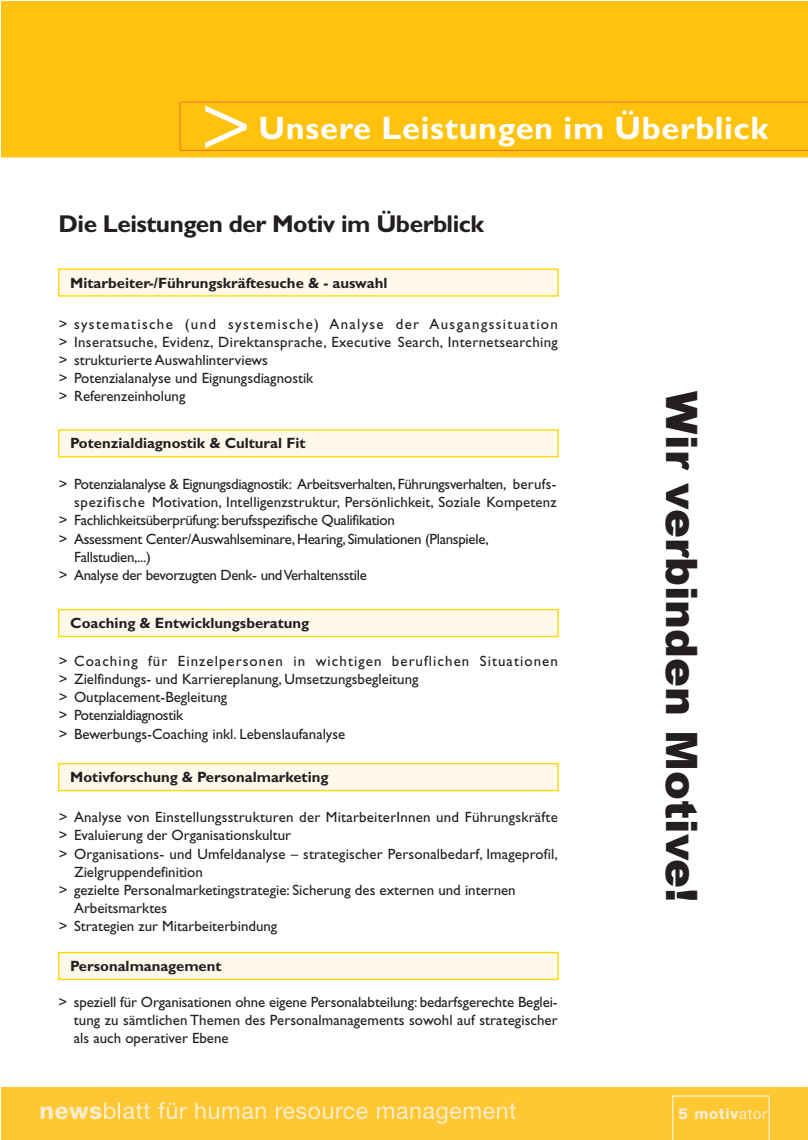
<style>
.page{position:relative;width:808px;height:1140px;background:#fff}
.page>*{position:absolute;margin:0;border:0;box-sizing:border-box;transform-origin:0 0}
.t1{font:900 43.35px "Arial";color:#231f20}
.t2{font:700 32.55px "Gill Sans";letter-spacing:.02em;color:#fff}
.t3{font:700 24.45px "Gill Sans";letter-spacing:-.02em;color:#231f20}
.t4{font:14.85px/18.1px "Gill Sans";color:#231f20}
.t5{font:14.85px "Gill Sans";letter-spacing:-.02em;color:#231f20}
.t6{font:14.85px/18.1px "Gill Sans";letter-spacing:.025em;color:#231f20}
.t7{font:700 14.85px "Gill Sans";color:#231f20}
.t8{font:900 14.85px "Arial";color:#ffedce}
</style>
<div class="page">
<div style="left:1px;top:1087px;width:806px;height:53px;background:#ffc732"></div>
<svg style="left:41px;top:1102px;width:109px;height:17px"></svg>
<svg style="left:158px;top:1102px;width:28px;height:17px"></svg>
<svg style="left:195px;top:1102px;width:71px;height:17px"></svg>
<svg style="left:276px;top:1106px;width:91px;height:13px"></svg>
<svg style="left:377px;top:1103px;width:138px;height:20px"></svg>
<div style="left:1px;top:1px;width:806px;height:156px;background:#ffc20e"></div>
<svg style="left:205px;top:106px;width:42px;height:42px"></svg>
<hr style="left:181px;top:102px;width:626px;height:1px;background:#f36e21">
<hr style="left:180px;top:150px;width:627px;height:1px;background:#f36e21">
<hr style="left:180px;top:102px;width:1px;height:48px;background:#f36e21">
<div style="left:58px;top:429px;width:500px;height:28px;background:#fff9ec;border:1px solid #ffd700"></div>
<div style="left:58px;top:609px;width:500px;height:28px;background:#fff9ec;border:1px solid #ffd700"></div>
<div style="left:58px;top:763px;width:500px;height:28px;background:#fff9ec;border:1px solid #ffd700"></div>
<div style="left:58px;top:952px;width:500px;height:28px;background:#fff9ec;border:1px solid #ffd700"></div>
<div style="left:58px;top:268px;width:500px;height:29px;background:#fff9ec;border:1px solid #ffd700"></div>
<svg style="left:672px;top:1095px;width:97px;height:45px"></svg>
<h2 class="t2" style="left:258px;top:117px;width:511px">Unsere Leistungen im Überblick</h2>
<h3 class="t3" style="left:58px;top:215px;width:427px">Die Leistungen der Motiv im Überblick</h3>
<p class="t7" style="left:70px;top:277px;width:319px">Mitarbeiter-/Führungskräftesuche &amp; - auswahl</p>
<p class="t6" style="left:59px;top:316px;width:500px">&gt; systematische (und systemische) Analyse der Ausgangssituation &gt; Inseratsuche, Evidenz, Direktansprache, Executive Search, Internetsearching &gt; strukturierte Auswahlinterviews<br>&gt; Potenzialanalyse und Eignungsdiagnostik<br>&gt; Referenzeinholung</p>
<p class="t7" style="left:70px;top:438px;width:237px">Potenzialdiagnostik &amp; Cultural Fit</p>
<p class="t5" style="left:59px;top:479px;width:499px">&gt; Potenzialanalyse &amp; Eignungsdiagnostik: Arbeitsverhalten, Führungsverhalten, berufs-</p>
<p class="t4" style="left:74px;top:495px;width:484px">spezifische Motivation, Intelligenzstruktur, Persönlichkeit, Soziale Kompetenz</p>
<p class="t5" style="left:59px;top:515px;width:338px">&gt; Fachlichkeitsüberprüfung: berufsspezifische Qualifikation</p>
<p class="t5" style="left:59px;top:533px;width:431px">&gt; Assessment Center/Auswahlseminare, Hearing, Simulationen (Planspiele,</p>
<p class="t5" style="left:74px;top:551px;width:78px">Fallstudien,...)</p>
<p class="t5" style="left:59px;top:570px;width:310px">&gt; Analyse der bevorzugten Denk- und Verhaltensstile</p>
<p class="t7" style="left:70px;top:618px;width:240px">Coaching &amp; Entwicklungsberatung</p>
<p class="t4" style="left:59px;top:653px;width:500px">&gt; Coaching für Einzelpersonen in wichtigen beruflichen Situationen &gt; Zielfindungs- und Karriereplanung, Umsetzungsbegleitung<br>&gt; Outplacement-Begleitung<br>&gt; Potenzialdiagnostik<br>&gt; Bewerbungs-Coaching inkl. Lebenslaufanalyse</p>
<p class="t7" style="left:70px;top:772px;width:260px">Motivforschung &amp; Personalmarketing</p>
<p class="t4" style="left:59px;top:810px;width:500px">&gt; Analyse von Einstellungsstrukturen der MitarbeiterInnen und Führungskräfte</p>
<p class="t4" style="left:59px;top:828px;width:234px">&gt; Evaluierung der Organisationskultur</p>
<p class="t4" style="left:59px;top:846px;width:500px">&gt; Organisations- und Umfeldanalyse – strategischer Personalbedarf, Imageprofil,</p>
<p class="t4" style="left:74px;top:864px;width:130px">Zielgruppendefinition</p>
<p class="t4" style="left:59px;top:882px;width:458px">&gt; gezielte Personalmarketingstrategie: Sicherung des externen und internen</p>
<p class="t4" style="left:74px;top:900px;width:95px">Arbeitsmarktes</p>
<p class="t4" style="left:59px;top:919px;width:220px">&gt; Strategien zur Mitarbeiterbindung</p>
<p class="t7" style="left:70px;top:961px;width:153px">Personalmanagement</p>
<p class="t4" style="left:74px;top:994px;width:485px;text-align:justify;text-indent:-15px">&gt; speziell für Organisationen ohne eigene Personalabteilung: bedarfsgerechte Beglei&shy;tung zu sämtlichen Themen des Personalmanagements sowohl auf strategischer als auch operativer Ebene</p>
<h1 class="t1" style="left:713px;top:390px;width:513px;rotate:90deg">Wir verbinden Motive!</h1>
<p class="t8" style="left:678px;top:1102px;width:11px">5</p>
</div>
